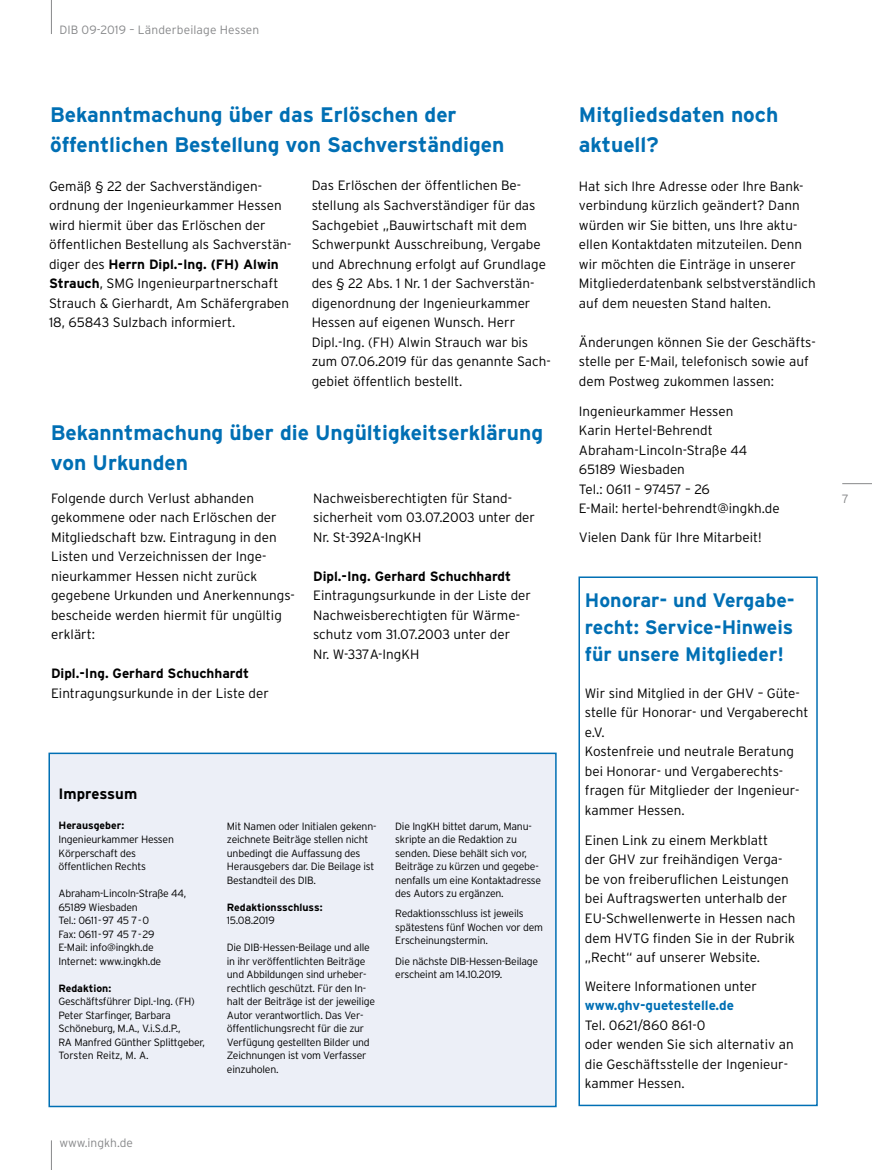
<style>
.page{position:relative;width:872px;height:1170px;background:#fff}
.page>*{position:absolute;margin:0;border:0;box-sizing:border-box;transform-origin:0 0}
.t1{font:700 21px/30px "Interstate";color:#006fb4}
.t2{font:700 19.5px/27px "Interstate";color:#006fb4;text-align:justify}
.t3{font:700 15px "Interstate";color:#000}
.t4{font:300 13.5px/19.5px "Interstate";color:#000}
.t5{font:700 13.5px "Interstate";color:#000}
.t6{font:700 13.5px "Interstate";color:#006fb4}
.t7{font:300 12px "Interstate";letter-spacing:.01em;color:#87888a}
.t8{font:300 10.5px/13.5px "Interstate";letter-spacing:-.02em;color:#000}
.t9{font:700 10.5px "Interstate";color:#000}
.s1{font-weight:700}
</style>
<div class="page">
<hr style="left:842px;top:483px;width:30px;height:1px;background:#87888a">
<hr style="left:51px;top:0;width:1px;height:34px;background:#87888a">
<svg style="left:51px;top:1140px;width:1px;height:29px"></svg>
<div style="left:578px;top:576px;width:239px;height:530px;background:#fff;border:2px solid #006fb4"></div>
<div style="left:49px;top:753px;width:507px;height:353px;background:#eceff7"></div>
<div style="left:48px;top:752px;width:508px;height:355px;border:2px solid #006fb4"></div>
<p class="t7" style="left:59px;top:23px;width:201px">DIB 09-2019 – Länderbeilage Hessen</p>
<h1 class="t1" style="left:50px;top:100px;width:456px">Bekanntmachung über das Erlöschen der öffentlichen Bestellung von Sachverständigen</h1>
<p class="t4" style="left:49px;top:176px;width:244px">Gemäß § 22 der Sachverständigen&shy;ordnung der Ingenieurkammer Hessen wird hiermit über das Erlöschen der öffentlichen Bestellung als Sachverstän&shy;diger des <span class="s1">Herrn Dipl.-Ing. (FH) Alwin Strauch</span>, SMG Ingenieurpartnerschaft Strauch &amp; Gierhardt, Am Schäfergraben 18, 65843 Sulzbach informiert.</p>
<p class="t4" style="left:312px;top:176px;width:241px">Das Erlöschen der öffentlichen Be&shy;stellung als Sachverständiger für das Sachgebiet „Bauwirtschaft mit dem Schwerpunkt Ausschreibung, Vergabe und Abrechnung erfolgt auf Grundlage des § 22 Abs. 1 Nr. 1 der Sachverstän&shy;digenordnung der Ingenieurkammer Hessen auf eigenen Wunsch. Herr Dipl.-Ing. (FH) Alwin Strauch war bis zum 07.06.2019 für das genannte Sach&shy;gebiet öffentlich bestellt.</p>
<h1 class="t1" style="left:51px;top:417px;width:494px">Bekanntmachung über die Ungültigkeitserklärung von Urkunden</h1>
<p class="t4" style="left:51px;top:488px;width:245px">Folgende durch Verlust abhanden gekommene oder nach Erlöschen der<br>Mitgliedschaft bzw. Eintragung in den<br>Listen und Verzeichnissen der Inge&shy;nieurkammer Hessen nicht zurück gegebene Urkunden und Anerkennungs&shy;bescheide werden hiermit für ungültig erklärt:</p>
<p class="t5" style="left:51px;top:666px;width:199px">Dipl.-Ing. Gerhard Schuchhardt</p>
<p class="t4" style="left:51px;top:683px;width:219px">Eintragungsurkunde in der Liste der</p>
<p class="t4" style="left:313px;top:488px;width:223px">Nachweisberechtigten für Stand&shy;sicherheit vom 03.07.2003 unter der<br>Nr. St-392A-IngKH</p>
<p class="t5" style="left:313px;top:568px;width:199px">Dipl.-Ing. Gerhard Schuchhardt</p>
<p class="t4" style="left:313px;top:585px;width:219px">Eintragungsurkunde in der Liste der<br>Nachweisberechtigten für Wärme&shy;schutz vom 31.07.2003 unter der<br>Nr. W-337A-IngKH</p>
<p class="t3" style="left:58px;top:785px;width:80px">Impressum</p>
<p class="t9" style="left:58px;top:819px;width:67px">Herausgeber:</p>
<p class="t8" style="left:58px;top:832px;width:117px">Ingenieurkammer Hessen<br>Körperschaft des öffentlichen Rechts</p>
<p class="t8" style="left:58px;top:886px;width:129px">Abraham-Lincoln-Straße 44,<br>65189 Wiesbaden<br>Tel.: 0611-97 45 7-0<br>Fax: 0611-97 45 7-29<br>E-Mail: info@ingkh.de<br>Internet: www.ingkh.de</p>
<p class="t9" style="left:58px;top:981px;width:54px">Redaktion:</p>
<p class="t8" style="left:58px;top:994px;width:148px">Geschäftsführer Dipl.-Ing. (FH)<br>Peter Starfinger, Barbara<br>Schöneburg, M.A., V.i.S.d.P.,<br>RA Manfred Günther Splittgeber,<br>Torsten Reitz, M. A.</p>
<p class="t8" style="left:227px;top:818px;width:151px">Mit Namen oder Initialen gekenn&shy;zeichnete Beiträge stellen nicht unbedingt die Auffassung des<br>Herausgebers dar. Die Beilage ist<br>Bestandteil des DIB.</p>
<p class="t9" style="left:227px;top:900px;width:97px">Redaktionsschluss:</p>
<p class="t8" style="left:227px;top:913px;width:49px">15.08.2019</p>
<p class="t8" style="left:227px;top:940px;width:150px">Die DIB-Hessen-Beilage und alle in ihr veröffentlichten Beiträge und Abbildungen sind urheber&shy;rechtlich geschützt. Für den In&shy;halt der Beiträge ist der jeweilige<br>Autor verantwortlich. Das Ver&shy;öffentlichungsrecht für die zur<br>Verfügung gestellten Bilder und<br>Zeichnungen ist vom Verfasser einzuholen.</p>
<p class="t8" style="left:395px;top:819px;width:147px">Die IngKH bittet darum, Manu&shy;skripte an die Redaktion zu senden. Diese behält sich vor,<br>Beiträge zu kürzen und gegebe&shy;nenfalls um eine Kontaktadresse des Autors zu ergänzen.</p>
<p class="t8" style="left:395px;top:906px;width:149px">Redaktionsschluss ist jeweils spätestens fünf Wochen vor dem<br>Erscheinungstermin.</p>
<p class="t8" style="left:395px;top:954px;width:144px">Die nächste DIB-Hessen-Beilage erscheint am 14.10.2019.</p>
<p class="t7" style="left:59px;top:1135px;width:75px">www.ingkh.de</p>
<h1 class="t1" style="left:579px;top:100px;width:201px">Mitgliedsdaten noch aktuell?</h1>
<p class="t4" style="left:579px;top:176px;width:238px">Hat sich Ihre Adresse oder Ihre Bank&shy;verbindung kürzlich geändert? Dann würden wir Sie bitten, uns Ihre aktu&shy;ellen Kontaktdaten mitzuteilen. Denn wir möchten die Einträge in unserer Mitgliederdatenbank selbstverständlich auf dem neuesten Stand halten.</p>
<p class="t4" style="left:579px;top:332px;width:238px">Änderungen können Sie der Geschäfts&shy;stelle per E-Mail, telefonisch sowie auf dem Postweg zukommen lassen:</p>
<p class="t4" style="left:579px;top:401px;width:202px">Ingenieurkammer Hessen<br>Karin Hertel-Behrendt<br>Abraham-Lincoln-Straße 44<br>65189 Wiesbaden<br>Tel.: 0611 – 97457 – 26<br>E-Mail: hertel-behrendt@ingkh.de</p>
<p class="t4" style="left:579px;top:527px;width:184px">Vielen Dank für Ihre Mitarbeit!</p>
<h2 class="t2" style="left:585px;top:586px;width:211px">Honorar- und Vergabe&shy;recht: Service-Hinweis für unsere Mitglieder!</h2>
<p class="t4" style="left:585px;top:683px;width:225px">Wir sind Mitglied in der GHV – Güte&shy;stelle für Honorar- und Vergaberecht e.V.<br>Kostenfreie und neutrale Beratung bei Honorar- und Vergaberechts&shy;fragen für Mitglieder der Ingenieur&shy;kammer Hessen.</p>
<p class="t4" style="left:585px;top:830px;width:212px">Einen Link zu einem Merkblatt<br>der GHV zur freihändigen Verga&shy;be von freiberuflichen Leistungen bei Auftragswerten unterhalb der<br>EU-Schwellenwerte in Hessen nach dem HVTG finden Sie in der Rubrik „Recht“ auf unserer Website.</p>
<p class="t4" style="left:585px;top:975px;width:174px">Weitere Informationen unter</p>
<p class="t6" style="left:585px;top:997px;width:151px">www.ghv-guetestelle.de</p>
<p class="t4" style="left:585px;top:1014px;width:210px">Tel. 0621/860 861-0<br>oder wenden Sie sich alternativ an die Geschäftsstelle der Ingenieur&shy;kammer Hessen.</p>
<p class="t7" style="left:842px;top:492px;width:8px">7</p>
</div>
